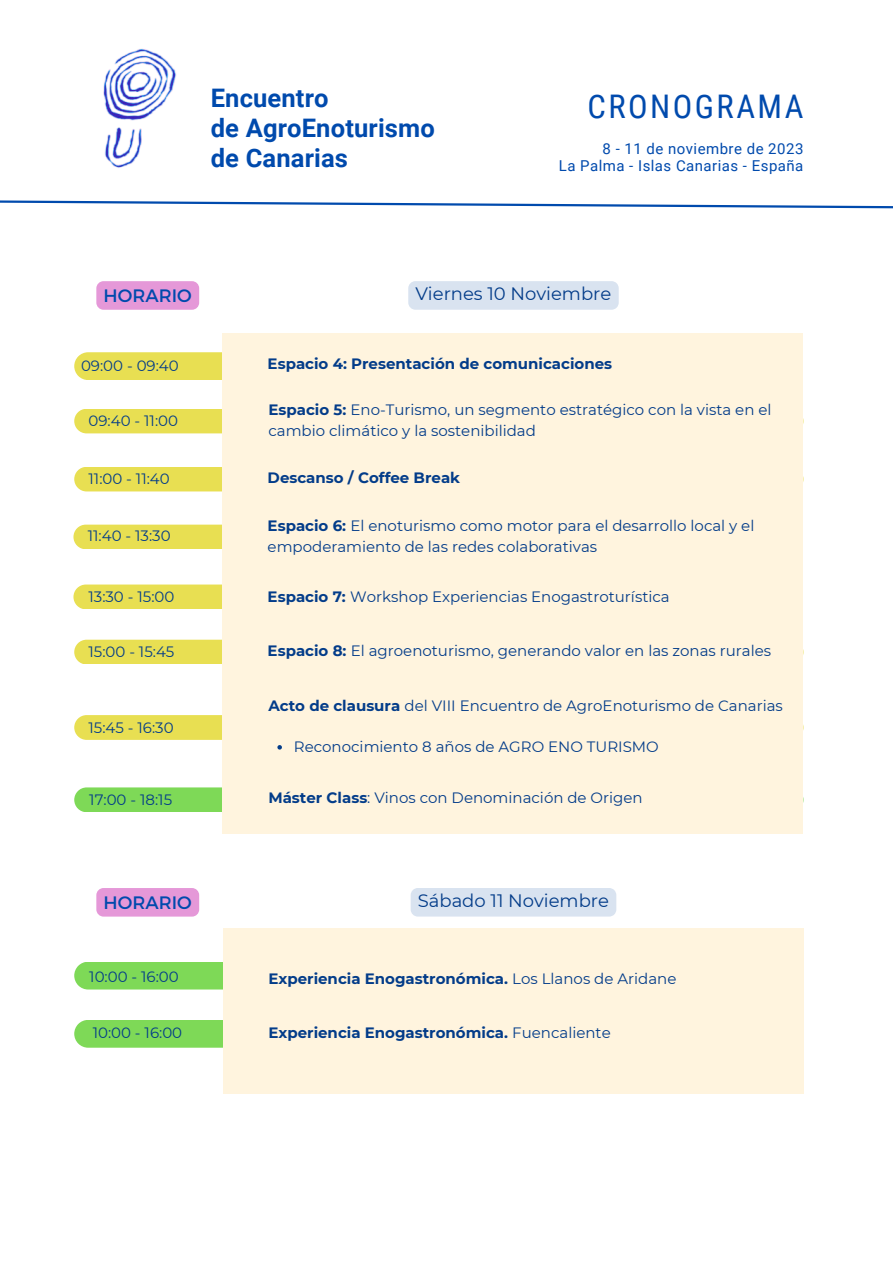
<style>
.page{position:relative;width:893px;height:1264px;background:#fff}
.page>*{position:absolute;margin:0;border:0;box-sizing:border-box;transform-origin:0 0}
.t1{font:32.55px "Roboto Condensed";letter-spacing:.075em;color:#004aad}
.t2{font:700 25.5px "Roboto";letter-spacing:.005em;color:#004aad}
.t3{font:18px "Montserrat";color:#033c89}
.t4{font:18px "Montserrat";color:#004aad}
.t5{font:15px/20.2px "Montserrat";color:#033c89}
.t6{font:700 15px "Montserrat";color:#033c89}
.t7{font:15px "Roboto";letter-spacing:.035em;color:#004aad}
.s1{font-weight:700}
.s2{font-weight:400}
</style>
<div class="page">
<img style="left:103px;top:48px;width:74px;height:120px">
<svg style="left:0;top:200px;width:892px;height:9px"></svg>
<div style="left:408px;top:281px;width:210px;height:29px;background:#d9e3f0"></div>
<div style="left:96px;top:281px;width:103px;height:29px;background:#e598d8;border-radius:7px"></div>
<div style="left:74px;top:409px;width:729px;height:24px;background:#e8df52;border-radius:12px"></div>
<div style="left:73px;top:584px;width:729px;height:25px;background:#e8df52;border-radius:12px"></div>
<div style="left:74px;top:787px;width:729px;height:25px;background:#7ed957;border-radius:12px"></div>
<div style="left:74px;top:352px;width:148px;height:28px;background:#e8df52"></div>
<div style="left:73px;top:524px;width:729px;height:25px;background:#e8df52;border-radius:12px"></div>
<div style="left:74px;top:639px;width:729px;height:25px;background:#e8df52;border-radius:12px"></div>
<div style="left:74px;top:467px;width:729px;height:24px;background:#e8df52;border-radius:12px"></div>
<div style="left:74px;top:715px;width:729px;height:24px;background:#e8df52;border-radius:12px"></div>
<div style="left:222px;top:333px;width:580px;height:500px;background:#fff4de"></div>
<svg style="left:277px;top:745px;width:5px;height:4px"></svg>
<div style="left:74px;top:1020px;width:149px;height:27px;background:#7ed957"></div>
<div style="left:74px;top:962px;width:149px;height:27px;background:#7ed957"></div>
<div style="left:223px;top:928px;width:580px;height:165px;background:#fff4de"></div>
<div style="left:410px;top:888px;width:206px;height:28px;background:#d9e3f0"></div>
<div style="left:96px;top:888px;width:103px;height:28px;background:#e598d8;border-radius:7px"></div>
<p class="t2" style="left:211px;top:83px;width:119px">Encuentro</p>
<p class="t2" style="left:211px;top:113px;width:226px">de AgroEnoturismo</p>
<p class="t2" style="left:211px;top:144px;width:139px">de Canarias</p>
<p class="t7" style="left:602px;top:140px;width:202px">8 - 11 de noviembre de 2023</p>
<p class="t1" style="left:587px;top:88px;width:217px">CRONOGRAMA</p>
<p class="t7" style="left:558px;top:157px;width:246px">La Palma - Islas Canarias - España</p>
<p class="t4" style="left:104px;top:283px;width:90px">HORARIO</p>
<p class="t3" style="left:415px;top:283px;width:197px">Viernes 10 Noviembre</p>
<p class="t5" style="left:81px;top:355px;width:99px">09:00 - 09:40</p>
<p class="t5" style="left:88px;top:410px;width:91px">09:40 - 11:00</p>
<p class="t5" style="left:88px;top:468px;width:83px">11:00 - 11:40</p>
<p class="t5" style="left:88px;top:526px;width:84px">11:40 - 13:30</p>
<p class="t5" style="left:88px;top:586px;width:87px">13:30 - 15:00</p>
<p class="t5" style="left:88px;top:641px;width:87px">15:00 - 15:45</p>
<p class="t5" style="left:88px;top:717px;width:87px">15:45 - 16:30</p>
<p class="t5" style="left:89px;top:790px;width:84px">17:00 - 18:15</p>
<p class="t6" style="left:267px;top:354px;width:346px">Espacio 4: Presentación de comunicaciones</p>
<p class="t5" style="left:268px;top:400px;width:504px"><span class="s1">Espacio 5:</span> Eno-Turismo, un segmento estratégico con la vista en el cambio climático y la sostenibilidad</p>
<p class="t6" style="left:267px;top:468px;width:194px">Descanso / Coffee Break</p>
<p class="t5" style="left:267px;top:516px;width:488px"><span class="s1">Espacio 6:</span> El enoturismo como motor para el desarrollo local y el empoderamiento de las redes colaborativas</p>
<p class="t5" style="left:267px;top:586px;width:403px"><span class="s1">Espacio 7:</span> Workshop Experiencias Enogastroturística</p>
<p class="t5" style="left:267px;top:640px;width:505px"><span class="s1">Espacio 8:</span> El agroenoturismo, generando valor en las zonas rurales</p>
<p class="t5" style="left:268px;top:695px;width:516px"><span class="s1">Acto de clausura</span> del VIII Encuentro de AgroEnoturismo de Canarias</p>
<p class="t5" style="left:294px;top:736px;width:366px">Reconocimiento 8 años de AGRO ENO TURISMO</p>
<p class="t5" style="left:268px;top:787px;width:376px"><span class="s1">Máster Class</span>: Vinos con Denominación de Origen</p>
<p class="t4" style="left:104px;top:890px;width:90px">HORARIO</p>
<p class="t3" style="left:418px;top:889px;width:193px">Sábado 11 Noviembre</p>
<p class="t5" style="left:89px;top:966px;width:91px">10:00 - 16:00</p>
<p class="t6" style="left:268px;top:969px;width:409px">Experiencia Enogastronómica. <span class="s2">Los Llanos de Aridane</span></p>
<p class="t5" style="left:93px;top:1021px;width:91px">10:00 - 16:00</p>
<p class="t6" style="left:268px;top:1022px;width:344px">Experiencia Enogastronómica. <span class="s2">Fuencaliente</span></p>
</div>
